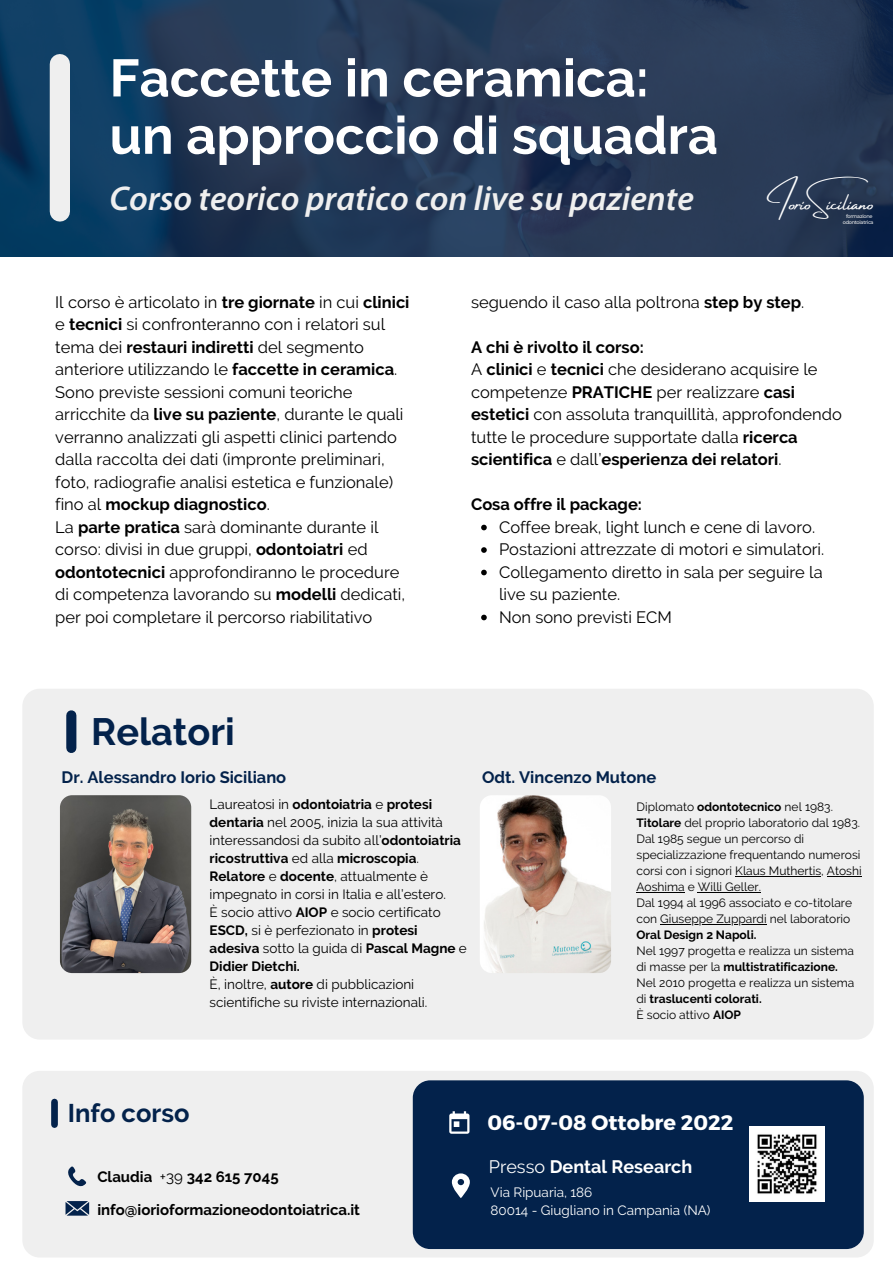
<style>
.page{position:relative;width:893px;height:1264px;background:#fff}
.page>*{position:absolute;margin:0;border:0;box-sizing:border-box;transform-origin:0 0}
.t1{font:700 52.5px/57.3px "Raleway";color:#fff}
.t2{font:700 37.95px "Raleway";color:#03224b}
.t3{font:italic 600 34.5px "Myriad Pro";color:#efefef}
.t4{font:700 25.5px "Raleway";color:#03224b}
.t5{font:22.35px "Amsterdam Four";color:#fff}
.t6{font:700 21px "Montserrat";color:#fff}
.t7{font:700 18px "Raleway";color:#fff}
.t8{font:16.5px/22.5px "Raleway";color:#000}
.t9{font:700 16.5px "Raleway";color:#03224b}
.t10{font:700 16.5px "Raleway";color:#000}
.t11{font:700 15px "Raleway";color:#000}
.t12{font:13.5px/18px "Raleway";color:#000}
.t13{font:13.5px/18px "Raleway";color:#fff}
.t14{font:12px/16px "Raleway";color:#000}
.t15{font:700 12px "Raleway";color:#000}
.t16{font:500 5.1px/5.8px "Montserrat";letter-spacing:-.06em;color:#efefef;text-align:center}
.s1{font-weight:700}
.s2{font-weight:400}
</style>
<div class="page">
<div style="left:22px;top:688px;width:851px;height:351px;background:#efefef;border-radius:17px"></div>
<svg style="left:480px;top:795px;width:131px;height:178px"></svg>
<svg style="left:60px;top:795px;width:132px;height:179px;background:#625b5a"></svg>
<div style="left:66px;top:715px;width:10px;height:33px;background:#03224b"></div>
<svg style="left:481px;top:524px;width:5px;height:6px"></svg>
<svg style="left:481px;top:547px;width:5px;height:6px"></svg>
<svg style="left:481px;top:569px;width:5px;height:6px"></svg>
<svg style="left:481px;top:614px;width:5px;height:6px"></svg>
<img style="left:0;top:0;width:892px;height:256px">
<div style="left:50px;top:64px;width:20px;height:147px;background:#efefef"></div>
<div style="left:22px;top:1070px;width:851px;height:187px;background:#efefef;border-radius:17px"></div>
<div style="left:413px;top:1080px;width:450px;height:168px;background:#03224b;border-radius:17px"></div>
<div style="left:51px;top:1102px;width:7px;height:22px;background:#03224b"></div>
<svg style="left:449px;top:1111px;width:20px;height:22px"></svg>
<svg style="left:452px;top:1173px;width:18px;height:25px"></svg>
<img style="left:749px;top:1126px;width:75px;height:75px">
<svg style="left:68px;top:1166px;width:19px;height:20px"></svg>
<svg style="left:65px;top:1201px;width:24px;height:14px"></svg>
<hr style="left:735px;top:875px;width:86px;height:1px;background:#000">
<hr style="left:826px;top:875px;width:35px;height:1px;background:#000">
<hr style="left:636px;top:891px;width:48px;height:1px;background:#000">
<hr style="left:697px;top:891px;width:63px;height:1px;background:#000">
<hr style="left:660px;top:923px;width:106px;height:1px;background:#000">
<h1 class="t1" style="left:109px;top:49px;width:610px">Faccette in ceramica: un approccio di squadra</h1>
<h3 class="t3" style="left:109px;top:184px;width:585px">Corso teorico pratico con live su paziente</h3>
<h3 class="t5" style="left:766px;top:191px;width:108px">IorioSiciliano</h3>
<p class="t16" style="left:842px;top:213px;width:32px">formazione odontoiatrica</p>
<p class="t8" style="left:55px;top:290px;width:356px">Il corso è articolato in <span class="s1">tre giornate</span> in cui <span class="s1">clinici </span>e <span class="s1">tecnici</span> si confronteranno con i relatori sul tema dei <span class="s1">restauri indiretti</span> del segmento anteriore utilizzando le <span class="s1">faccette in ceramica</span>.<br>Sono previste sessioni comuni teoriche arricchite da <span class="s1">live su paziente</span>, durante le quali verranno analizzati gli aspetti clinici partendo dalla raccolta dei dati (impronte preliminari, foto, radiografie analisi estetica e funzionale) fino al <span class="s1">mockup diagnostico</span>.<br>La <span class="s1">parte pratica</span> sarà dominante durante il corso: divisi in due gruppi, <span class="s1">odontoiatri</span> ed <span class="s1">odontotecnici</span> approfondiranno le procedure di competenza lavorando su <span class="s1">modelli</span> dedicati, per poi completare il percorso riabilitativo</p>
<h2 class="t2" style="left:91px;top:708px;width:145px">Relatori</h2>
<p class="t8" style="left:471px;top:290px;width:335px">seguendo il caso alla poltrona <span class="s1">step by step</span>.</p>
<p class="t8" style="left:471px;top:335px;width:372px"><span class="s1">A chi è rivolto il corso:<br></span>A <span class="s1">clinici</span> e <span class="s1">tecnici</span> che desiderano acquisire le competenze <span class="s1">PRATICHE</span> per realizzare <span class="s1">casi estetici</span> con assoluta tranquillità, approfondendo tutte le procedure supportate dalla <span class="s1">ricerca scientifica</span> e dall’<span class="s1">esperienza dei relatori</span>.</p>
<p class="t10" style="left:471px;top:494px;width:172px">Cosa offre il package:</p>
<p class="t8" style="left:499px;top:515px;width:327px">Coffee break, light lunch e cene di lavoro.<br>Postazioni attrezzate di motori e simulatori.<br>Collegamento diretto in sala per seguire la live su paziente.<br>Non sono previsti ECM</p>
<p class="t9" style="left:62px;top:767px;width:226px">Dr. Alessandro Iorio Siciliano</p>
<p class="t9" style="left:482px;top:767px;width:176px">Odt. Vincenzo Mutone</p>
<p class="t12" style="left:209px;top:795px;width:259px">Laureatosi in <span class="s1">odontoiatria</span> e <span class="s1">protesi dentaria</span> nel 2005, inizia la sua attività interessandosi da subito all’<span class="s1">odontoiatria ricostruttiva</span> ed alla <span class="s1">microscopia</span>.<br><span class="s1">Relatore</span> e <span class="s1">docente</span>, attualmente è impegnato in corsi in Italia e all’estero.<br>È socio attivo <span class="s1">AIOP</span> e socio certificato <span class="s1">ESCD,</span> si è perfezionato in <span class="s1">protesi adesiva</span> sotto la guida di <span class="s1">Pascal Magne</span> e <span class="s1">Didier Dietchi.<br></span>È, inoltre, <span class="s1">autore</span> di pubblicazioni scientifiche su riviste internazionali.</p>
<p class="t14" style="left:636px;top:798px;width:227px">Diplomato <span class="s1">odontotecnico</span> nel 1983.<br><span class="s1">Titolare</span> del proprio laboratorio dal 1983.<br>Dal 1985 segue un percorso di specializzazione frequentando numerosi corsi con i signori Klaus Muthertis, Atoshi Aoshima e Willi Geller.<br>Dal 1994 al 1996 associato e co-titolare con Giuseppe Zuppardi nel laboratorio</p>
<p class="t15" style="left:636px;top:927px;width:121px">Oral Design 2 Napoli.</p>
<p class="t14" style="left:636px;top:942px;width:219px">Nel 1997 progetta e realizza un sistema di masse per la <span class="s1">multistratificazione.<br></span>Nel 2010 progetta e realizza un sistema di <span class="s1">traslucenti colorati.<br></span>È socio attivo <span class="s1">AIOP</span></p>
<h3 class="t4" style="left:68px;top:1098px;width:123px">Info corso</h3>
<p class="t11" style="left:97px;top:1167px;width:183px">Claudia <span class="s2">+39</span> 342 615 7045</p>
<p class="t11" style="left:97px;top:1201px;width:264px">info@iorioformazioneodontoiatrica.it</p>
<p class="t6" style="left:487px;top:1108px;width:247px">06-07-08 Ottobre 2022</p>
<p class="t7" style="left:489px;top:1156px;width:205px"><span class="s2">Presso</span> Dental Research</p>
<p class="t13" style="left:490px;top:1183px;width:221px">Via Ripuaria, 186<br>80014 - Giugliano in Campania (NA)</p>
</div>
